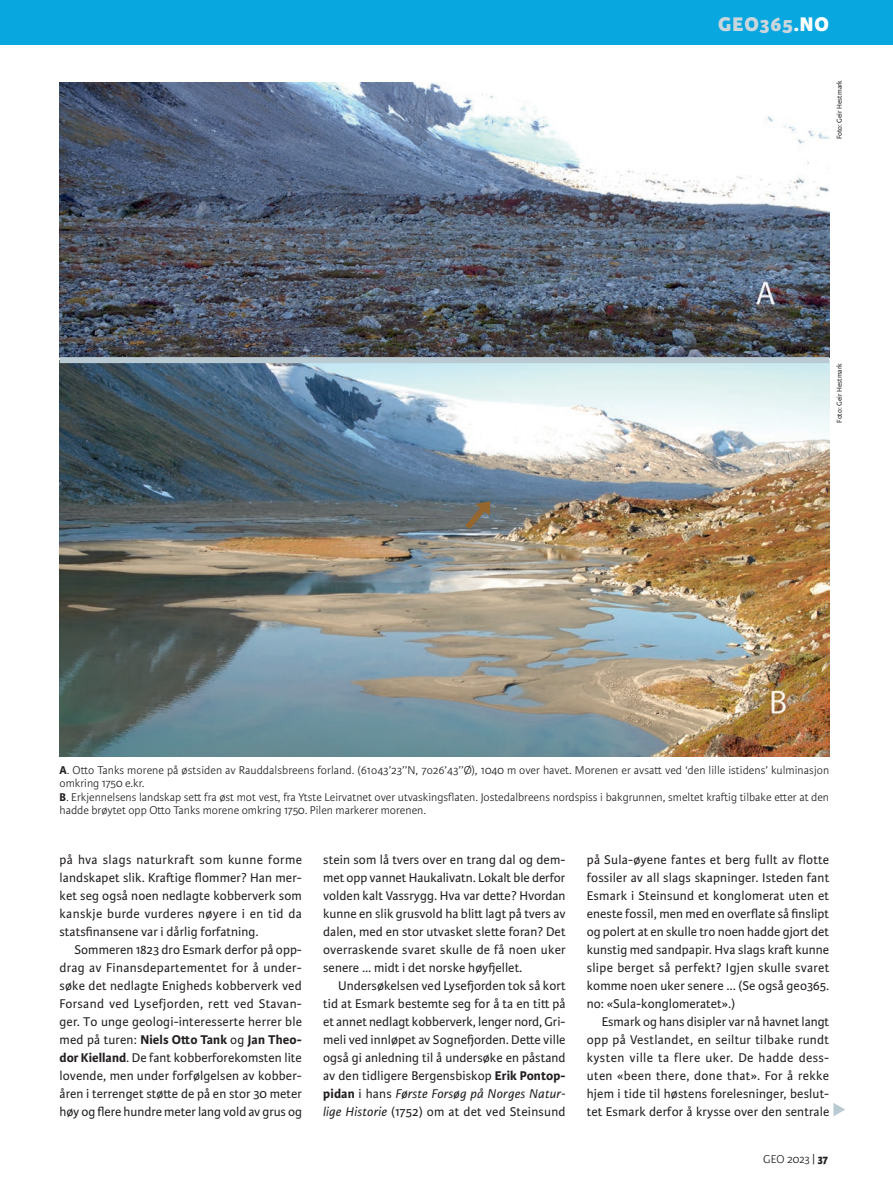
<style>
.page{position:relative;width:893px;height:1191px;background:#fff}
.page>*{position:absolute;margin:0;border:0;box-sizing:border-box;transform-origin:0 0}
.t1{font:800 21px "Karmina Sans";letter-spacing:.05em;color:#cad6dd}
.BRØDTEKST{font:13.5px/18px "Karmina Sans";letter-spacing:.005em;color:#231f20;text-align:justify}
.BRØDTEKST_noindent{font:13.5px/18px "Karmina Sans";letter-spacing:.005em;color:#231f20;text-align:justify}
.BILDETEKST{font:300 12px/13.5px "Karmina Sans";color:#231f20}
.FOTOKREDITT{font:7.5px "Karmina Sans";color:#231f20}
.s1{color:#fff}
.s2{font-weight:700}
.s3{font-style:italic}
.s4{font-weight:400}
.s5{font-weight:800}
</style>
<div class="page">
<img style="left:60px;top:82px;width:769px;height:275px">
<img style="left:60px;top:363px;width:769px;height:393px">
<div style="left:60px;top:357px;width:769px;height:6px;background:#bacad2"></div>
<svg style="left:833px;top:1103px;width:12px;height:13px"></svg>
<svg style="left:459px;top:501px;width:32px;height:34px"></svg>
<div style="left:0;top:0;width:893px;height:45px;background:#08a7e0"></div>
<h1 class="t1" style="left:718px;top:12px;width:113px">GEO365<span class="s1">.NO</span></h1>
<p class="FOTOKREDITT" style="left:835px;top:139px;width:61px;rotate:-90deg">Foto: Geir Hestmark</p>
<p class="FOTOKREDITT" style="left:835px;top:422px;width:61px;rotate:-90deg">Foto: Geir Hestmark</p>
<p class="BILDETEKST" style="left:60px;top:763px;width:771px"><span class="s2">A</span>. Otto Tanks morene på østsiden av Rauddalsbreens forland. (61o43’23’’N, 7o26’43’’Ø), 1040 m over havet. Morenen er avsatt ved ‘den lille istidens’ kulminasjon omkring 1750 e.kr.</p>
<p class="BILDETEKST" style="left:60px;top:790px;width:771px"><span class="s2">B</span>. Erkjennelsens landskap sett fra øst mot vest, fra Ytste Leirvatnet over utvaskingsflaten. Jostedalbreens nordspiss i bakgrunnen, smeltet kraftig tilbake etter at den hadde brøytet opp Otto Tanks morene omkring 1750. Pilen markerer morenen.</p>
<p class="BRØDTEKST_noindent" style="left:60px;top:851px;width:244px">på hva slags naturkraft som kunne forme landskapet slik. Kraftige flommer? Han mer&shy;ket seg også noen nedlagte kobberverk som kanskje burde vurderes nøyere i en tid da statsfinansene var i dårlig forfatning.</p>
<p class="BRØDTEKST" style="left:60px;top:941px;width:244px;text-indent:15px">Sommeren 1823 dro Esmark derfor på opp&shy;drag av Finansdepartementet for å under&shy;søke det nedlagte Enigheds kobberverk ved Forsand ved Lysefjorden, rett ved Stavan&shy;ger. To unge geologi-interesserte herrer ble med på turen: <span class="s2">Niels Otto Tank</span> og <span class="s2">Jan Theo&shy;dor Kielland</span>. De fant kobberforekomsten lite lovende, men under forfølgelsen av kobber&shy;åren i terrenget støtte de på en stor 30 meter høy og flere hundre meter lang vold av grus og</p>
<p class="BRØDTEKST" style="left:323px;top:851px;width:244px">stein som lå tvers over en trang dal og dem&shy;met opp vannet Haukalivatn. Lokalt ble derfor volden kalt Vassrygg. Hva var dette? Hvordan kunne en slik grusvold ha blitt lagt på tvers av dalen, med en stor utvasket slette foran? Det overraskende svaret skulle de få noen uker senere ... midt i det norske høyfjellet.</p>
<p class="BRØDTEKST" style="left:323px;top:977px;width:244px;text-indent:15px">Undersøkelsen ved Lysefjorden tok så kort tid at Esmark bestemte seg for å ta en titt på et annet nedlagt kobberverk, lenger nord, Gri&shy;meli ved innløpet av Sognefjorden. Dette ville også gi anledning til å undersøke en påstand av den tidligere Bergensbiskop <span class="s2">Erik Pontop&shy;pidan</span> i hans <span class="s3">Første Forsøg på Norges Natur&shy;lige Historie</span> (1752) om at det ved Steinsund</p>
<p class="BRØDTEKST" style="left:587px;top:851px;width:244px">på Sula-øyene fantes et berg fullt av flotte fossiler av all slags skapninger. Isteden fant Esmark i Steinsund et konglomerat uten et eneste fossil, men med en overflate så finslipt og polert at en skulle tro noen hadde gjort det kunstig med sandpapir. Hva slags kraft kunne slipe berget så perfekt? Igjen skulle svaret komme noen uker senere ... (Se også geo365. no: «Sula-konglomeratet».)</p>
<p class="BRØDTEKST" style="left:587px;top:1013px;width:244px;text-indent:15px">Esmark og hans disipler var nå havnet langt opp på Vestlandet, en seiltur tilbake rundt kysten ville ta flere uker. De hadde dess&shy;uten «been there, done that». For å rekke hjem i tide til høstens forelesninger, beslut&shy;tet Esmark derfor å krysse over den sentrale</p>
<p class="BILDETEKST" style="left:763px;top:1152px;width:66px">GEO 2023 <span class="s4">|</span> <span class="s5">37</span></p>
</div>
